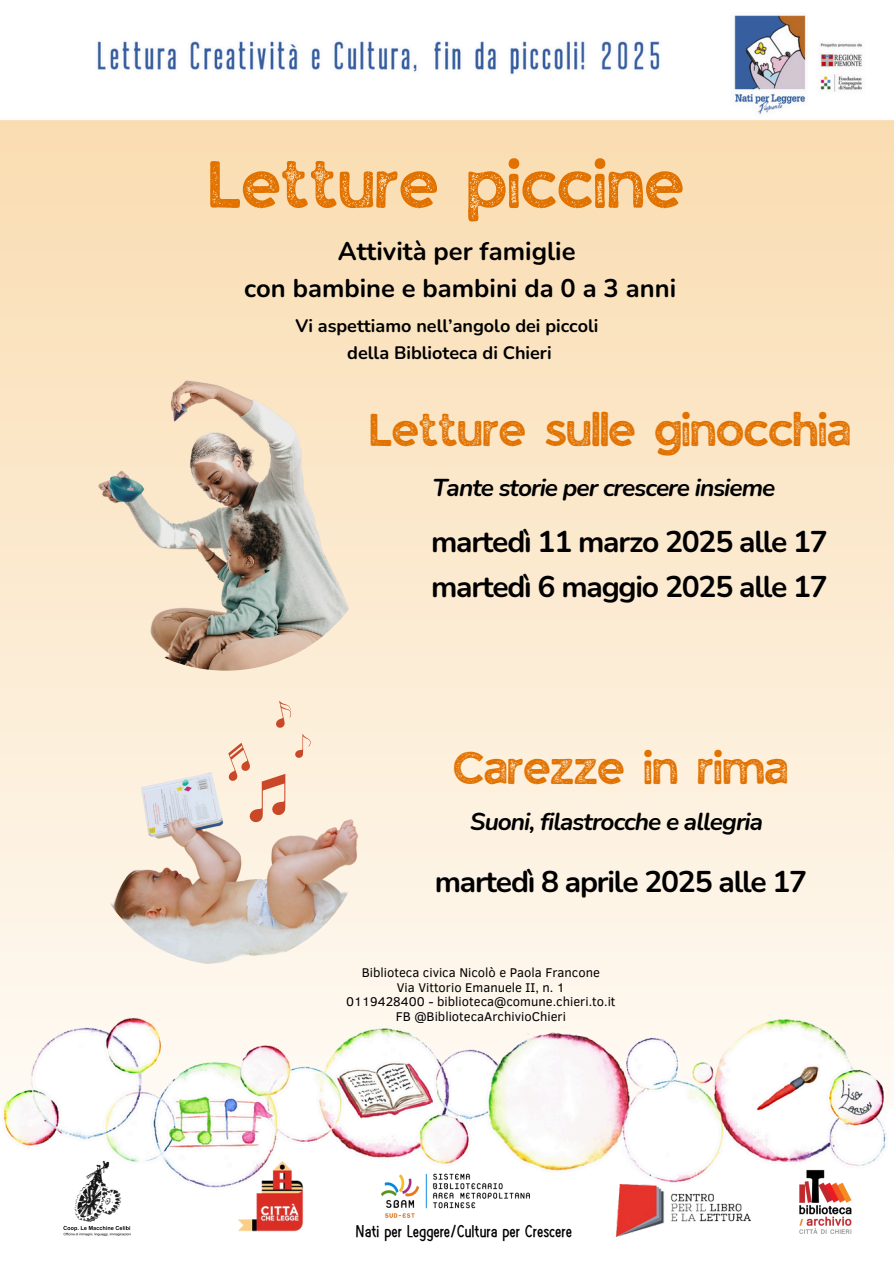
<style>
.page{position:relative;width:894px;height:1264px;background:#fff}
.page>*{position:absolute;margin:0;border:0;box-sizing:border-box;transform-origin:0 0}
.t1{font:63px "JA Jaya Giri Sans Rough";letter-spacing:-.05em;color:#e27200}
.t2{font:43.5px "JA Jaya Giri Sans Rough";letter-spacing:-.06em;color:#e27200}
.t3{font:700 30px/45px "Nunito";letter-spacing:-.04em;color:#000}
.t4{font:700 25.5px/37.2px "Nunito";color:#000;text-align:center}
.t5{font:italic 700 24.45px "Nunito";letter-spacing:-.04em;color:#000}
.t6{font:700 18px/27px "Nunito";color:#000;text-align:center}
.t7{font:16.2px "Canva Ya Zhi Hei Latin";color:#000}
.t8{font:13.05px "Clear Sans";color:#000}
</style>
<div class="page">
<img style="left:0;top:15px;width:893px;height:1222px">
<img style="left:375px;top:1166px;width:162px;height:57px">
<img style="left:59px;top:1157px;width:78px;height:80px">
<img style="left:794px;top:1166px;width:59px;height:70px">
<img style="left:229px;top:1157px;width:95px;height:74px">
<img style="left:616px;top:1184px;width:134px;height:52px">
<img style="left:89px;top:703px;width:273px;height:262px;border-radius:50%">
<svg style="left:228px;top:701px;width:82px;height:122px;background:#f7dfca"></svg>
<img style="left:72px;top:363px;width:307px;height:307px;border-radius:50%">
<h5 class="t1" style="left:210px;top:158px;width:480px">Letture piccine</h5>
<p class="t4" style="left:244px;top:232px;width:433px">Attività per famiglie<br>con bambine e bambini da 0 a 3 anni</p>
<p class="t6" style="left:295px;top:313px;width:304px">Vi aspettiamo nell’angolo dei piccoli della Biblioteca di Chieri</p>
<h2 class="t2" style="left:371px;top:412px;width:484px">Letture sulle ginocchia</h2>
<h4 class="t5" style="left:432px;top:471px;width:344px">Tante storie per crescere insieme</h4>
<p class="t3" style="left:431px;top:520px;width:398px">martedì 11 marzo 2025 alle 17 martedì 6 maggio 2025 alle 17</p>
<h2 class="t2" style="left:454px;top:749px;width:339px">Carezze in rima</h2>
<h3 class="t5" style="left:470px;top:805px;width:294px">Suoni, filastrocche e allegria</h3>
<h4 class="t3" style="left:434px;top:859px;width:374px">martedì 8 aprile 2025 alle 17</h4>
<h3 class="t8" style="left:361px;top:963px;width:240px">Biblioteca civica Nicolò e Paola Francone</h3>
<p class="t8" style="left:397px;top:977px;width:169px">Via Vittorio Emanuele II, n. 1</p>
<p class="t8" style="left:346px;top:992px;width:271px">0119428400 - biblioteca@comune.chieri.to.it</p>
<p class="t8" style="left:395px;top:1006px;width:172px">FB @BibliotecaArchivioChieri</p>
<h4 class="t7" style="left:355px;top:1222px;width:218px">Nati per Leggere/Cultura per Crescere</h4>
</div>
